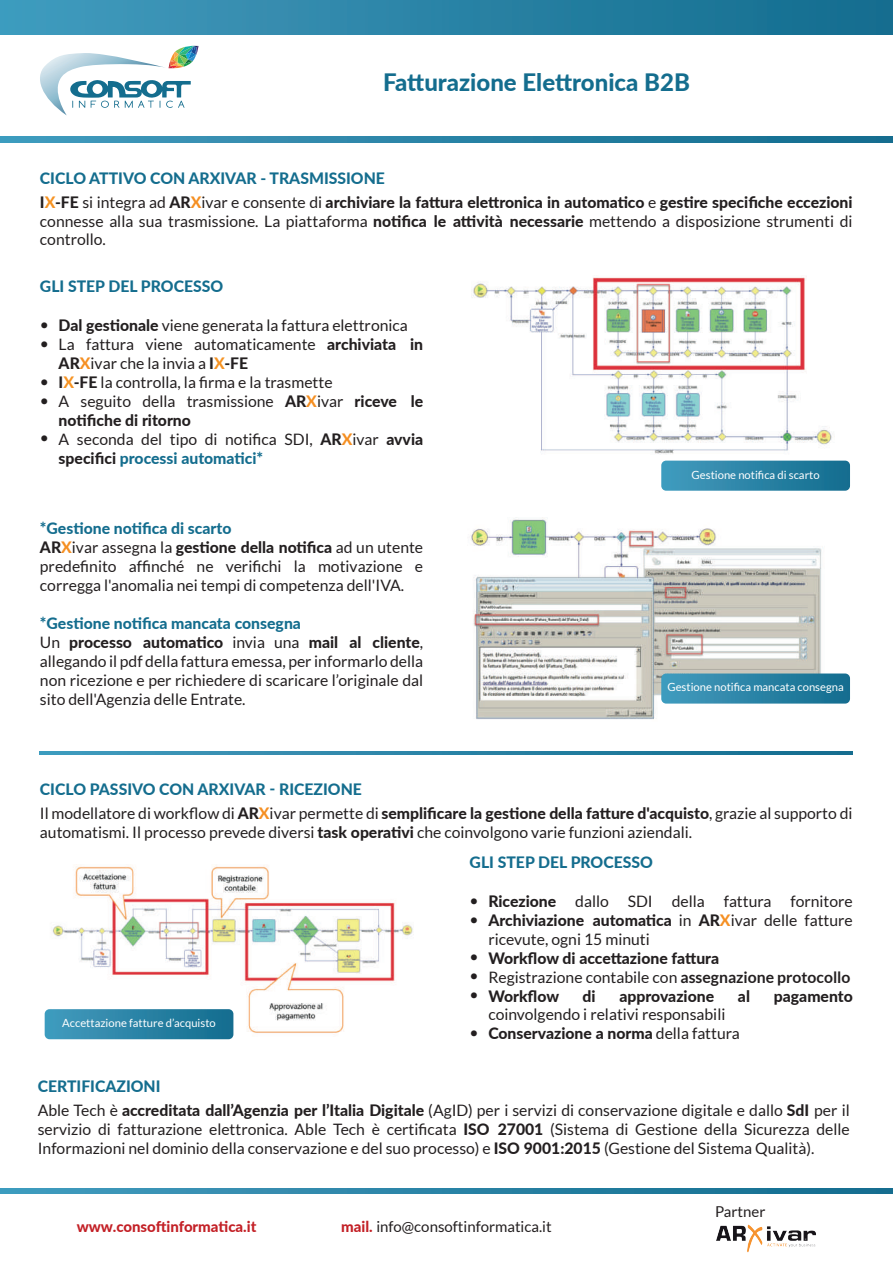
<style>
.page{position:relative;width:893px;height:1263px;background:#fff}
.page>*{position:absolute;margin:0;border:0;box-sizing:border-box;transform-origin:0 0}
.t1{font:800 24px "Lato";color:#146d8e}
.t2{font:15.75px/18.9px "Lato";color:#231f20}
.t3{font:800 15.75px/18.9px "Lato";color:#231f20}
.t4{font:800 15.75px "Lato";color:#146d8e}
.t5{font:15px "Lato";color:#231f20}
.t6{font:800 15px "Lato";color:#c32026}
.t7{font:11.25px "Lato";color:#fff}
.s1{color:#146d8e}
.s2{color:#f69323}
.s3{font-weight:400}
.s4{color:#f58f22}
.s5{font-weight:800}
.s6{font-weight:800;color:#f58f22}
.s7{font-weight:800;color:#f69323}
.s8{font-weight:800;color:#146d8e}
.s9{font-weight:700}
.s10{font-weight:800;color:#c32026}
</style>
<div class="page">
<svg style="left:40px;top:751px;width:813px;height:3px;background:#2a83a5"></svg>
<svg style="left:0;top:1188px;width:893px;height:5px;background:#2a83a5"></svg>
<svg style="left:0;top:137px;width:893px;height:5px;background:#2a83a5"></svg>
<div style="left:0;top:0;width:893px;height:34px;background:linear-gradient(to right,#429bbe,#136c8e)"></div>
<img style="left:716px;top:1224px;width:100px;height:29px">
<svg style="left:40px;top:46px;width:159px;height:69px"></svg>
<img style="left:473px;top:277px;width:359px;height:177px">
<img style="left:52px;top:865px;width:361px;height:171px">
<img style="left:471px;top:517px;width:351px;height:203px">
<div style="left:670px;top:700px;width:154px;height:22px;background:#fff"></div>
<svg style="left:661px;top:461px;width:189px;height:30px;background:#2d85a7"></svg>
<svg style="left:661px;top:673px;width:189px;height:31px;background:#3087a8"></svg>
<svg style="left:45px;top:1009px;width:188px;height:30px;background:#2c84a6"></svg>
<h1 class="t1" style="left:383px;top:64px;width:308px">Fatturazione Elettronica B2B</h1>
<p class="t3" style="left:40px;top:165px;width:814px;line-height:24px"><span class="s1">CICLO ATTIVO CON ARXIVAR - TRASMISSIONE<br></span>I<span class="s2">X</span>-FE <span class="s3">si integra ad</span> AR<span class="s4">X</span><span class="s3">ivar e consente di</span> archiviare la fattura elettronica in automatico <span class="s3">e</span> gestire specifiche eccezioni</p>
<p class="t2" style="left:40px;top:211px;width:814px">connesse alla sua trasmissione. La piattaforma <span class="s5">notifica le attività necessarie</span> mettendo a disposizione strumenti di controllo.</p>
<p class="t4" style="left:40px;top:275px;width:185px">GLI STEP DEL PROCESSO</p>
<p class="t2" style="left:40px;top:315px;width:11px">• •</p>
<p class="t2" style="left:40px;top:371px;width:11px">• •</p>
<p class="t2" style="left:40px;top:428px;width:11px">•</p>
<p class="t2" style="left:59px;top:316px;width:366px"><span class="s5">Dal gestionale</span> viene generata la fattura elettronica La fattura viene automaticamente <span class="s5">archiviata in AR</span><span class="s6">X</span>ivar che la invia a <span class="s5">I</span><span class="s7">X</span><span class="s5">-FE<br>I</span><span class="s7">X</span><span class="s5">-FE</span> la controlla, la firma e la trasmette<br>A seguito della trasmissione <span class="s5">AR</span><span class="s6">X</span>ivar <span class="s5">riceve le notifiche di ritorno<br></span>A seconda del tipo di notifica SDI, <span class="s5">AR</span><span class="s6">X</span>ivar <span class="s5">avvia specifici</span> <span class="s8">processi automatici*</span></p>
<p class="t2" style="left:40px;top:519px;width:385px"><span class="s8">*Gestione notifica di scarto<br></span><span class="s5">AR</span><span class="s6">X</span>ivar assegna la <span class="s5">gestione della notifica</span> ad un utente predefinito affinché ne verifichi la motivazione e corregga l'anomalia nei tempi di competenza dell'IVA.</p>
<p class="t2" style="left:40px;top:614px;width:385px"><span class="s8">*Gestione notifica mancata consegna<br></span>Un <span class="s5">processo automatico</span> invia una <span class="s5">mail al cliente</span>, allegando il pdf della fattura emessa, per informarlo della non ricezione e per richiedere di scaricare l’originale dal sito dell'Agenzia delle Entrate.</p>
<p class="t7" style="left:692px;top:468px;width:129px">Gestione notifica di scarto</p>
<p class="t7" style="left:667px;top:681px;width:178px">Gestione notifica mancata consegna</p>
<p class="t2" style="left:40px;top:778px;width:814px;line-height:24px"><span class="s8">CICLO PASSIVO CON ARXIVAR - RICEZIONE<br></span>Il modellatore di workflow di <span class="s5">AR</span><span class="s6">X</span>ivar permette di <span class="s5">semplificare la gestione della fatture d'acquisto</span>, grazie al supporto di</p>
<p class="t2" style="left:40px;top:823px;width:654px">automatismi. Il processo prevede diversi <span class="s5">task operativi</span> che coinvolgono varie funzioni aziendali.</p>
<p class="t7" style="left:62px;top:1017px;width:155px">Accettazione fatture d’acquisto</p>
<p class="t4" style="left:470px;top:850px;width:185px">GLI STEP DEL PROCESSO</p>
<p class="t2" style="left:470px;top:890px;width:11px">• •</p>
<p class="t2" style="left:470px;top:947px;width:11px;text-align:justify">• • •</p>
<p class="t2" style="left:470px;top:1023px;width:11px">•</p>
<p class="t2" style="left:488px;top:892px;width:366px;text-align:justify"><span class="s5">Ricezione</span> dallo SDI della fattura fornitore <span class="s5">Archiviazione automatica</span> in <span class="s5">AR</span><span class="s6">X</span>ivar delle fatture ricevute, ogni 15 minuti</p>
<p class="t3" style="left:488px;top:948px;width:364px">Workflow di accettazione fattura<br><span class="s3">Registrazione contabile con</span> <span class="s9">assegnazione protocollo<br></span>Workflow</p>
<p class="t3" style="left:583px;top:986px;width:15px">di</p>
<p class="t3" style="left:619px;top:986px;width:96px">approvazione</p>
<p class="t3" style="left:738px;top:986px;width:14px">al</p>
<p class="t3" style="left:774px;top:986px;width:80px">pagamento</p>
<p class="t2" style="left:488px;top:1005px;width:253px">coinvolgendo i relativi responsabili<br><span class="s5">Conservazione a norma</span> della fattura</p>
<p class="t2" style="left:38px;top:1074px;width:813px;line-height:24px"><span class="s8">CERTIFICAZIONI<br></span>Able Tech è <span class="s5">accreditata dall’Agenzia per l’Italia Digitale</span> (AgID) per i servizi di conservazione digitale e dallo <span class="s5">SdI</span> per il</p>
<p class="t2" style="left:38px;top:1120px;width:813px">servizio di fatturazione elettronica. Able Tech è certificata <span class="s5">ISO 27001</span> (Sistema di Gestione della Sicurezza delle<br>Informazioni nel dominio della conservazione e del suo processo) e <span class="s5">ISO 9001:2015</span> (Gestione del Sistema Qualità).</p>
<p class="t6" style="left:77px;top:1215px;width:181px">www.consoftinformatica.it</p>
<p class="t5" style="left:341px;top:1218px;width:212px"><span class="s10">mail.</span> info@consoftinformatica.it</p>
<p class="t5" style="left:715px;top:1204px;width:52px">Partner</p>
</div>
